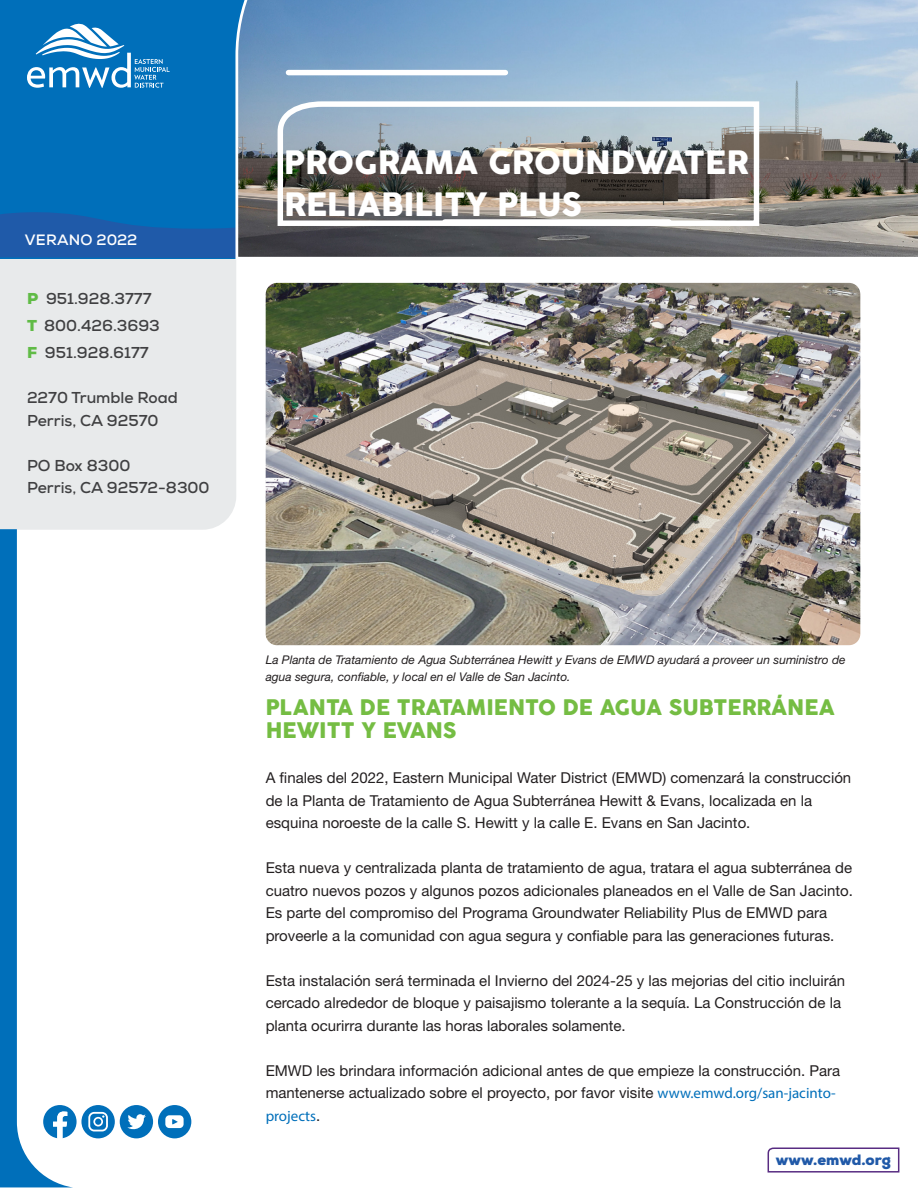
<style>
.page{position:relative;width:918px;height:1188px;background:#fff}
.page>*{position:absolute;margin:0;border:0;box-sizing:border-box;transform-origin:0 0}
.t1{font:31.5px/42px "COCOGOOSE";color:#fff}
.t2{font:21px "COCOGOOSE";color:#75bd43}
.t3{font:700 15.75px/22.5px "Nexa";color:#404042}
.t4{font:15px/22.5px "Helvetica Neue LT Std";color:#231f20}
.t5{font:900 15px "Nexa";color:#2059a8}
.t6{font:700 15px "Nexa";letter-spacing:.015em;color:#fff}
.t7{font:italic 12px/16.5px "Helvetica Neue LT Std";color:#231f20}
.s1{font-weight:900;color:#60bb46}
.s2{font-family:"Myriad Pro";color:#006fba}
</style>
<div class="page">
<svg style="left:767px;top:1147px;width:133px;height:26px"></svg>
<div style="left:0;top:258px;width:236px;height:272px;background:#e8eaeb"></div>
<div style="left:0;top:0;width:382px;height:258px;background:#006fba"></div>
<svg style="left:0;top:212px;width:234px;height:46px"></svg>
<svg style="left:27px;top:23px;width:143px;height:65px"></svg>
<svg style="left:234px;top:0;width:684px;height:261px;background:#899eb1"></svg>
<svg style="left:0;top:529px;width:73px;height:658px"></svg>
<div style="left:120px;top:1105px;width:33px;height:33px;background:#006fba;border-radius:50%"></div>
<svg style="left:127px;top:1114px;width:19px;height:16px"></svg>
<div style="left:158px;top:1105px;width:33px;height:33px;background:#006fba;border-radius:50%"></div>
<svg style="left:165px;top:1115px;width:19px;height:13px"></svg>
<div style="left:81px;top:1105px;width:34px;height:33px;background:#006fba;border-radius:50%"></div>
<svg style="left:88px;top:1112px;width:20px;height:19px"></svg>
<svg style="left:43px;top:1105px;width:34px;height:33px"></svg>
<div style="left:288px;top:70px;width:217px;height:5px;background:#fff"></div>
<img style="left:275px;top:99px;width:487px;height:130px">
<img style="left:266px;top:283px;width:594px;height:362px">
<p class="t6" style="left:25px;top:231px;width:114px">VERANO 2022</p>
<p class="t3" style="left:27px;top:287px;width:126px"><span class="s1">P</span> 951.928.3777</p>
<p class="t3" style="left:27px;top:314px;width:134px"><span class="s1">T</span> 800.426.3693</p>
<p class="t3" style="left:27px;top:341px;width:123px"><span class="s1">F</span> 951.928.6177</p>
<p class="t3" style="left:27px;top:386px;width:152px">2270 Trumble Road<br>Perris, CA 92570</p>
<p class="t3" style="left:27px;top:454px;width:105px">PO Box 8300</p>
<p class="t3" style="left:27px;top:476px;width:184px">Perris, CA 92572-8300</p>
<p class="t1" style="left:284px;top:142px;width:466px">PROGRAMA GROUNDWATER<br>RELIABILITY PLUS</p>
<p class="t7" style="left:266px;top:651px;width:581px">La Planta de Tratamiento de Agua Subterránea Hewitt y Evans de EMWD ayudará a proveer un suministro de agua segura, confiable, y local en el Valle de San Jacinto.</p>
<p class="t2" style="left:266px;top:691px;width:571px">PLANTA DE TRATAMIENTO DE AGUA SUBTERRÁNEA</p>
<p class="t2" style="left:266px;top:715px;width:193px">HEWITT Y EVANS</p>
<p class="t4" style="left:266px;top:766px;width:587px">A finales del 2022, Eastern Municipal Water District (EMWD) comenzará la construcción de la Planta de Tratamiento de Agua Subterránea Hewitt &amp; Evans, localizada en la esquina noroeste de la calle S. Hewitt y la calle E. Evans en San Jacinto.</p>
<p class="t4" style="left:266px;top:856px;width:589px">Esta nueva y centralizada planta de tratamiento de agua, tratara el agua subterránea de cuatro nuevos pozos y algunos pozos adicionales planeados en el Valle de San Jacinto.<br>Es parte del compromiso del Programa Groundwater Reliability Plus de EMWD para proveerle a la comunidad con agua segura y confiable para las generaciones futuras.</p>
<p class="t4" style="left:266px;top:969px;width:581px">Esta instalación será terminada el Invierno del 2024-25 y las mejorias del citio incluirán cercado alrededor de bloque y paisajismo tolerante a la sequía. La Construcción de la planta ocurirra durante las horas laborales solamente.</p>
<p class="t4" style="left:266px;top:1059px;width:576px">EMWD les brindara información adicional antes de que empieze la construcción. Para mantenerse actualizado sobre el proyecto, por favor visite <span class="s2">www.emwd.org/san-jacinto&shy;projects</span>.</p>
<p class="t5" style="left:776px;top:1150px;width:117px">www.emwd.org</p>
</div>
